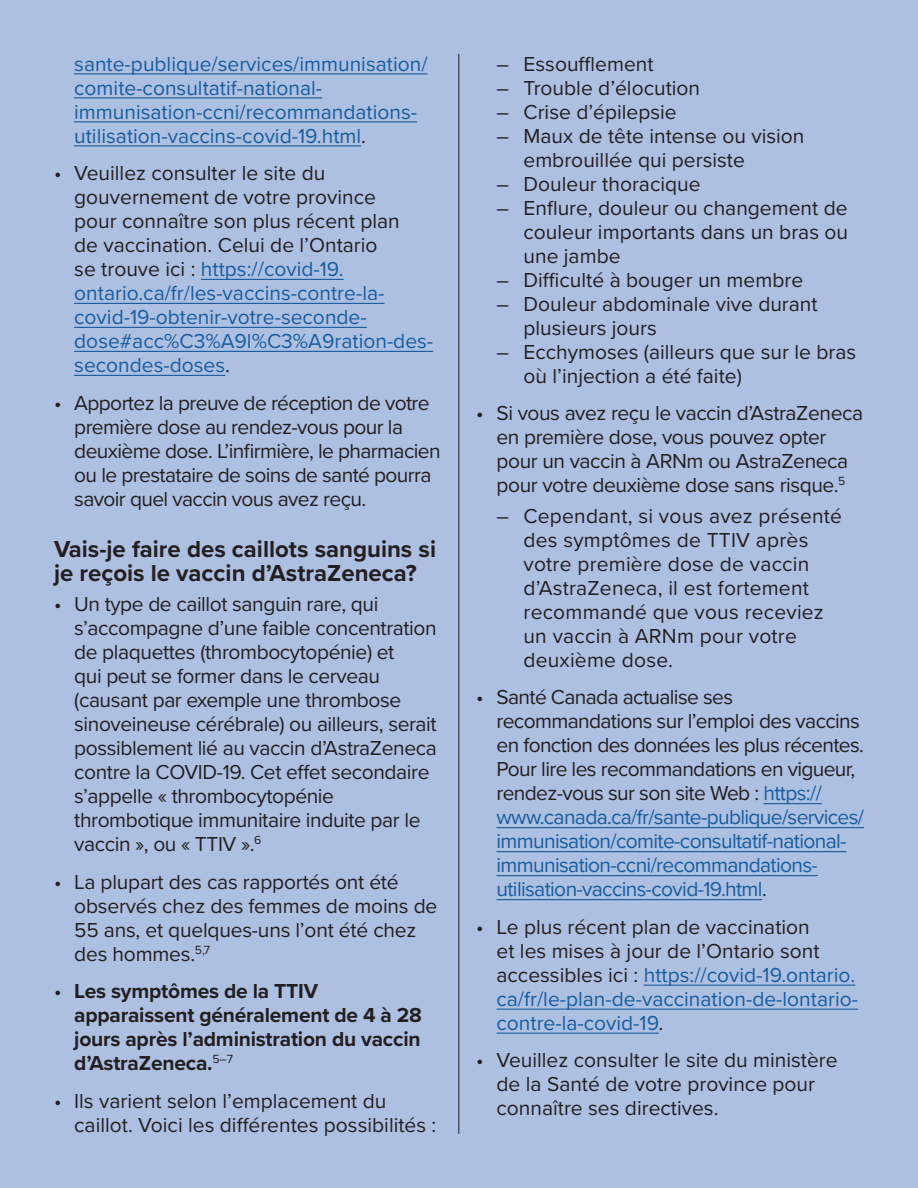
<style>
.page{position:relative;width:918px;height:1188px;background:#aec0e2}
.page>*{position:absolute;margin:0;border:0;box-sizing:border-box;transform-origin:0 0}
.Header_2{font:700 24px/24px "Proxima Nova";color:#231f20}
.t1{font:21px/24px "Proxima Nova";letter-spacing:-.02em;color:#231f20}
.t2{font:21px/24px "Proxima Nova";color:#175d9e}
.t3{font:21px/24px "Proxima Nova";color:#231f20}
.t4{font:21px/24px "Proxima Nova";letter-spacing:.01em;color:#231f20}
.t5{font:700 21px/24px "Proxima Nova";letter-spacing:-.01em;color:#231f20}
.s1{color:#231f20}
.s2{font-weight:400}
.s3{color:#175d9e}
</style>
<div class="page">
<hr style="left:74px;top:73px;width:354px;height:1px;background:#175d9e">
<hr style="left:74px;top:97px;width:248px;height:1px;background:#175d9e">
<hr style="left:74px;top:121px;width:343px;height:1px;background:#175d9e">
<hr style="left:74px;top:145px;width:287px;height:1px;background:#175d9e">
<hr style="left:201px;top:279px;width:143px;height:1px;background:#175d9e">
<hr style="left:74px;top:303px;width:310px;height:1px;background:#175d9e">
<hr style="left:74px;top:327px;width:293px;height:1px;background:#175d9e">
<hr style="left:74px;top:351px;width:359px;height:1px;background:#175d9e">
<hr style="left:74px;top:375px;width:151px;height:1px;background:#175d9e">
<hr style="left:763px;top:803px;width:59px;height:1px;background:#175d9e">
<hr style="left:497px;top:827px;width:367px;height:1px;background:#175d9e">
<hr style="left:497px;top:851px;width:350px;height:1px;background:#175d9e">
<hr style="left:497px;top:875px;width:321px;height:1px;background:#175d9e">
<hr style="left:497px;top:899px;width:265px;height:1px;background:#175d9e">
<hr style="left:644px;top:985px;width:211px;height:1px;background:#175d9e">
<hr style="left:497px;top:1009px;width:361px;height:1px;background:#175d9e">
<hr style="left:497px;top:1033px;width:161px;height:1px;background:#175d9e">
<hr style="left:459px;top:54px;width:1px;height:1080px;background:#231f20">
<p class="t2" style="left:74px;top:51px;width:355px">sante-publique/services/immunisation/ comite-consultatif-national&shy;immunisation-ccni/recommandations&shy;utilisation-vaccins-covid-19.html<span class="s1">.</span></p>
<p class="t2" style="left:74px;top:160px;width:361px;text-indent:-20px"><span class="s1">• Veuillez consulter le site du gouvernement de votre province<br>pour connaître son plus récent plan<br>de vaccination. Celui de l’Ontario<br>se trouve ici :</span> https://covid-19. ontario.ca/fr/les-vaccins-contre-la&shy;covid-19-obtenir-votre-seconde&shy;dose#acc%C3%A9l%C3%A9ration-des&shy;secondes-doses<span class="s1">.</span></p>
<p class="t1" style="left:74px;top:390px;width:368px;text-indent:-20px">• Apportez la preuve de réception de votre première dose au rendez-vous pour la deuxième dose. L’infirmière, le pharmacien ou le prestataire de soins de santé pourra savoir quel vaccin vous avez reçu.</p>
<p class="Header_2" style="left:54px;top:536px;width:384px">Vais-je faire des caillots sanguins si je reçois le vaccin d’AstraZeneca?</p>
<p class="t1" style="left:74px;top:591px;width:364px;text-indent:-20px">• Un type de caillot sanguin rare, qui s’accompagne d’une faible concentration de plaquettes (thrombocytopénie) et<br>qui peut se former dans le cerveau (causant par exemple une thrombose sinoveineuse cérébrale) ou ailleurs, serait possiblement lié au vaccin d’AstraZeneca contre la COVID-19. Cet effet secondaire s’appelle « thrombocytopénie thrombotique immunitaire induite par le vaccin », ou « TTIV ».<sup>6</sup></p>
<p class="t1" style="left:74px;top:869px;width:365px;text-indent:-20px">• La plupart des cas rapportés ont été observés chez des femmes de moins de<br>55 ans, et quelques-uns l’ont été chez des hommes.<sup>5,7</sup></p>
<p class="t5" style="left:74px;top:979px;width:349px;text-indent:-20px"><span class="s2">•</span> Les symptômes de la TTIV apparaissent généralement de 4 à 28 jours après l’administration du vaccin d’AstraZeneca.<sup>5–7</sup></p>
<p class="t3" style="left:74px;top:1088px;width:364px;text-indent:-20px">• Ils varient selon l’emplacement du caillot. Voici les différentes possibilités :</p>
<p class="t3" style="left:497px;top:51px;width:159px">― Essoufflement</p>
<p class="t3" style="left:497px;top:75px;width:205px">― Trouble d’élocution</p>
<p class="t3" style="left:497px;top:99px;width:182px">― Crise d’épilepsie</p>
<p class="t3" style="left:524px;top:123px;width:282px;text-indent:-27px">― Maux de tête intense ou vision embrouillée qui persiste</p>
<p class="t3" style="left:497px;top:171px;width:206px">― Douleur thoracique</p>
<p class="t1" style="left:524px;top:195px;width:326px;text-align:justify;text-indent:-27px">― Enflure, douleur ou changement de couleur importants dans un bras ou une jambe</p>
<p class="t3" style="left:497px;top:267px;width:308px">― Difficulté à bouger un membre</p>
<p class="t3" style="left:524px;top:291px;width:296px;text-indent:-27px">― Douleur abdominale vive durant plusieurs jours</p>
<p class="t3" style="left:524px;top:339px;width:334px;text-indent:-27px">― Ecchymoses (ailleurs que sur le bras où l’injection a été faite)</p>
<p class="t1" style="left:497px;top:400px;width:368px;text-indent:-20px">• Si vous avez reçu le vaccin d’AstraZeneca en première dose, vous pouvez opter pour un vaccin à ARNm ou AstraZeneca pour votre deuxième dose sans risque.<sup>5</sup></p>
<p class="t4" style="left:524px;top:503px;width:320px;text-indent:-27px">― Cependant, si vous avez présenté des symptômes de TTIV après votre première dose de vaccin d’AstraZeneca, il est fortement recommandé que vous receviez un vaccin à ARNm pour votre deuxième dose.</p>
<p class="t1" style="left:497px;top:684px;width:369px;text-indent:-20px">• Santé Canada actualise ses recommandations sur l’emploi des vaccins en fonction des données les plus récentes.<br>Pour lire les recommandations en vigueur, rendez-vous sur son site Web : <span class="s3">https:// www.canada.ca/fr/sante-publique/services/ immunisation/comite-consultatif-national&shy;immunisation-ccni/recommandations&shy;utilisation-vaccins-covid-19.html</span>.</p>
<p class="t2" style="left:497px;top:914px;width:363px;text-indent:-20px"><span class="s1">• Le plus récent plan de vaccination<br>et les mises à jour de l’Ontario sont accessibles ici :</span> https://covid-19.ontario. ca/fr/le-plan-de-vaccination-de-lontario&shy;contre-la-covid-19<span class="s1">.</span></p>
<p class="t3" style="left:497px;top:1047px;width:343px;text-indent:-20px">• Veuillez consulter le site du ministère de la Santé de votre province pour connaître ses directives.</p>
</div>
